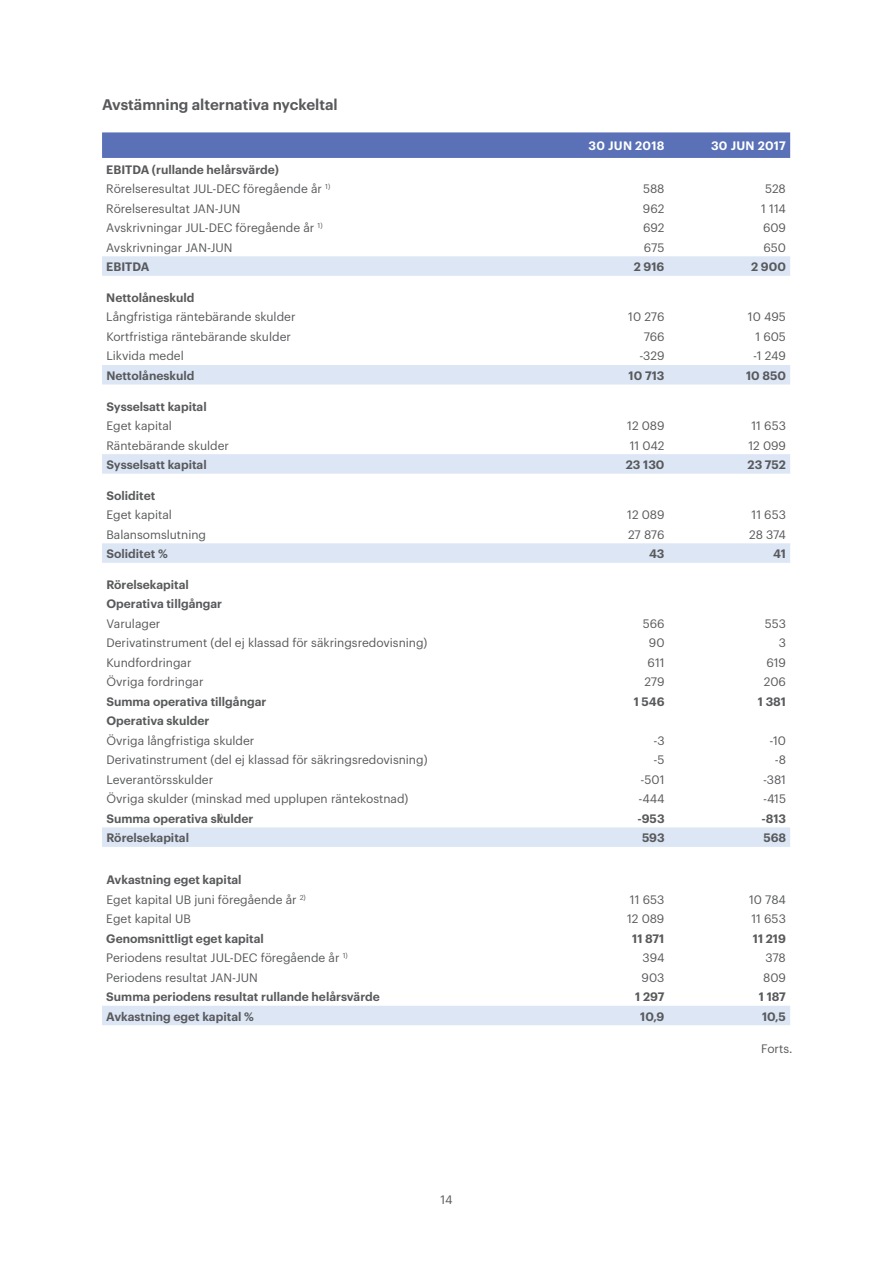
<style>
.page{position:relative;width:893px;height:1263px;background:#fff}
.page>*{position:absolute;margin:0;border:0;box-sizing:border-box;transform-origin:0 0}
.t1{font:600 15px "Graphik";color:#58595b}
.t2{font:12px/19.5px "Graphik";color:#58595b}
.t3{font:600 12px/19.5px "Graphik";color:#58595b}
.t4{font:600 12px "Graphik";letter-spacing:.02em;color:#fff}
.t5{font:7.05px "Graphik";color:#58595b}
.s1{font-weight:600}
</style>
<div class="page">
<div style="left:102px;top:132px;width:688px;height:26px;background:#5a71b7"></div>
<svg style="left:102px;top:256px;width:688px;height:769px"></svg>
<div style="left:96px;top:853px;width:701px;height:14px;background:#fff"></div>
<p class="t1" style="left:102px;top:93px;width:237px">Avstämning alternativa nyckeltal</p>
<p class="t2" style="left:106px;top:159px;width:225px"><span class="s1">EBITDA (rullande helårsvärde)<br></span>Rörelseresultat JUL-DEC föregående år <sup>1)</sup></p>
<p class="t4" style="left:589px;top:136px;width:77px">30 JUN 2018</p>
<p class="t4" style="left:711px;top:136px;width:76px">30 JUN 2017</p>
<p class="t2" style="left:643px;top:178px;width:23px">588</p>
<p class="t2" style="left:765px;top:178px;width:22px">528</p>
<p class="t2" style="left:106px;top:198px;width:136px">Rörelseresultat JAN-JUN</p>
<p class="t2" style="left:643px;top:198px;width:23px">962</p>
<p class="t2" style="left:761px;top:198px;width:26px">1 114</p>
<p class="t2" style="left:106px;top:217px;width:218px">Avskrivningar JUL-DEC föregående år <sup>1)</sup></p>
<p class="t2" style="left:643px;top:217px;width:23px">692</p>
<p class="t2" style="left:763px;top:217px;width:24px">609</p>
<p class="t2" style="left:106px;top:237px;width:128px">Avskrivningar JAN-JUN</p>
<p class="t2" style="left:644px;top:237px;width:22px">675</p>
<p class="t2" style="left:763px;top:237px;width:24px">650</p>
<p class="t3" style="left:106px;top:256px;width:45px">EBITDA</p>
<p class="t3" style="left:634px;top:256px;width:32px">2 916</p>
<p class="t3" style="left:751px;top:256px;width:36px">2 900</p>
<p class="t3" style="left:106px;top:287px;width:90px">Nettolåneskuld</p>
<p class="t2" style="left:106px;top:306px;width:191px">Långfristiga räntebärande skulder</p>
<p class="t2" style="left:628px;top:306px;width:38px">10 276</p>
<p class="t2" style="left:748px;top:306px;width:40px">10 495</p>
<p class="t2" style="left:106px;top:326px;width:186px">Kortfristiga räntebärande skulder</p>
<p class="t2" style="left:644px;top:326px;width:22px">766</p>
<p class="t2" style="left:755px;top:326px;width:32px">1 605</p>
<p class="t2" style="left:106px;top:345px;width:79px">Likvida medel</p>
<p class="t2" style="left:639px;top:345px;width:27px">-329</p>
<p class="t2" style="left:753px;top:345px;width:34px">-1 249</p>
<p class="t3" style="left:106px;top:365px;width:90px">Nettolåneskuld</p>
<p class="t3" style="left:629px;top:365px;width:37px">10 713</p>
<p class="t3" style="left:746px;top:365px;width:41px">10 850</p>
<p class="t3" style="left:106px;top:395px;width:102px">Sysselsatt kapital</p>
<p class="t2" style="left:106px;top:415px;width:67px">Eget kapital</p>
<p class="t2" style="left:627px;top:415px;width:39px">12 089</p>
<p class="t2" style="left:751px;top:415px;width:36px">11 653</p>
<p class="t2" style="left:106px;top:434px;width:124px">Räntebärande skulder</p>
<p class="t2" style="left:630px;top:434px;width:36px">11 042</p>
<p class="t2" style="left:748px;top:434px;width:39px">12 099</p>
<p class="t3" style="left:106px;top:454px;width:102px">Sysselsatt kapital</p>
<p class="t3" style="left:626px;top:454px;width:40px">23 130</p>
<p class="t3" style="left:747px;top:454px;width:40px">23 752</p>
<p class="t3" style="left:106px;top:484px;width:50px">Soliditet</p>
<p class="t2" style="left:106px;top:504px;width:67px">Eget kapital</p>
<p class="t2" style="left:627px;top:504px;width:39px">12 089</p>
<p class="t2" style="left:751px;top:504px;width:36px">11 653</p>
<p class="t2" style="left:106px;top:524px;width:101px">Balansomslutning</p>
<p class="t2" style="left:628px;top:524px;width:38px">27 876</p>
<p class="t2" style="left:749px;top:524px;width:38px">28 374</p>
<p class="t3" style="left:106px;top:543px;width:63px">Soliditet %</p>
<p class="t3" style="left:649px;top:543px;width:17px">43</p>
<p class="t3" style="left:773px;top:543px;width:14px">41</p>
<p class="t3" style="left:106px;top:574px;width:117px">Rörelsekapital<br>Operativa tillgångar</p>
<p class="t2" style="left:106px;top:613px;width:55px">Varulager</p>
<p class="t2" style="left:643px;top:613px;width:23px">566</p>
<p class="t2" style="left:765px;top:613px;width:23px">553</p>
<p class="t2" style="left:106px;top:632px;width:323px">Derivatinstrument (del ej klassad för säkringsredovisning)</p>
<p class="t2" style="left:649px;top:632px;width:17px">90</p>
<p class="t2" style="left:779px;top:632px;width:9px">3</p>
<p class="t2" style="left:106px;top:652px;width:87px">Kundfordringar</p>
<p class="t2" style="left:648px;top:652px;width:19px">611</p>
<p class="t2" style="left:766px;top:652px;width:21px">619</p>
<p class="t2" style="left:106px;top:671px;width:99px">Övriga fordringar</p>
<p class="t2" style="left:644px;top:671px;width:22px">279</p>
<p class="t2" style="left:764px;top:671px;width:24px">206</p>
<p class="t3" style="left:106px;top:691px;width:161px">Summa operativa tillgångar</p>
<p class="t3" style="left:634px;top:691px;width:32px">1 546</p>
<p class="t3" style="left:758px;top:691px;width:30px">1 381</p>
<p class="t3" style="left:106px;top:710px;width:104px">Operativa skulder</p>
<p class="t2" style="left:106px;top:730px;width:149px">Övriga långfristiga skulder</p>
<p class="t2" style="left:654px;top:730px;width:13px">-3</p>
<p class="t2" style="left:769px;top:730px;width:18px">-10</p>
<p class="t2" style="left:106px;top:749px;width:323px">Derivatinstrument (del ej klassad för säkringsredovisning)</p>
<p class="t2" style="left:653px;top:749px;width:13px">-5</p>
<p class="t2" style="left:775px;top:749px;width:13px">-8</p>
<p class="t2" style="left:106px;top:769px;width:108px">Leverantörsskulder</p>
<p class="t2" style="left:641px;top:769px;width:25px">-501</p>
<p class="t2" style="left:763px;top:769px;width:25px">-381</p>
<p class="t2" style="left:106px;top:788px;width:303px">Övriga skulder (minskad med upplupen räntekostnad)</p>
<p class="t2" style="left:639px;top:788px;width:28px">-444</p>
<p class="t2" style="left:763px;top:788px;width:24px">-415</p>
<p class="t3" style="left:106px;top:807px;width:149px">Summa operativa skulder</p>
<p class="t3" style="left:638px;top:807px;width:29px">-953</p>
<p class="t3" style="left:761px;top:807px;width:26px">-813</p>
<p class="t3" style="left:107px;top:827px;width:84px">Rörelsekapital</p>
<p class="t3" style="left:642px;top:827px;width:24px">593</p>
<p class="t3" style="left:763px;top:827px;width:24px">568</p>
<p class="t2" style="left:107px;top:869px;width:201px"><span class="s1">Avkastning eget kapital<br></span>Eget kapital UB juni föregående år <sup>2)</sup></p>
<p class="t5" style="left:218px;top:811px;width:7px">1)</p>
<p class="t2" style="left:630px;top:888px;width:36px">11 653</p>
<p class="t2" style="left:749px;top:888px;width:38px">10 784</p>
<p class="t2" style="left:106px;top:908px;width:86px">Eget kapital UB</p>
<p class="t2" style="left:627px;top:908px;width:39px">12 089</p>
<p class="t2" style="left:751px;top:908px;width:36px">11 653</p>
<p class="t3" style="left:106px;top:927px;width:159px">Genomsnittligt eget kapital</p>
<p class="t3" style="left:632px;top:927px;width:34px">11 871</p>
<p class="t3" style="left:753px;top:927px;width:34px">11 219</p>
<p class="t2" style="left:106px;top:947px;width:243px">Periodens resultat JUL-DEC föregående år <sup>1)</sup></p>
<p class="t2" style="left:642px;top:947px;width:23px">394</p>
<p class="t2" style="left:766px;top:947px;width:22px">378</p>
<p class="t2" style="left:106px;top:966px;width:153px">Periodens resultat JAN-JUN</p>
<p class="t2" style="left:642px;top:966px;width:24px">903</p>
<p class="t2" style="left:763px;top:966px;width:24px">809</p>
<p class="t3" style="left:106px;top:986px;width:275px">Summa periodens resultat rullande helårsvärde</p>
<p class="t3" style="left:635px;top:986px;width:31px">1 297</p>
<p class="t3" style="left:759px;top:986px;width:29px">1 187</p>
<p class="t3" style="left:106px;top:1005px;width:149px">Avkastning eget kapital %</p>
<p class="t3" style="left:640px;top:1005px;width:26px">10,9</p>
<p class="t3" style="left:762px;top:1005px;width:25px">10,5</p>
<p class="t2" style="left:761px;top:1038px;width:33px">Forts.</p>
<p class="t2" style="left:440px;top:1189px;width:13px">14</p>
</div>
